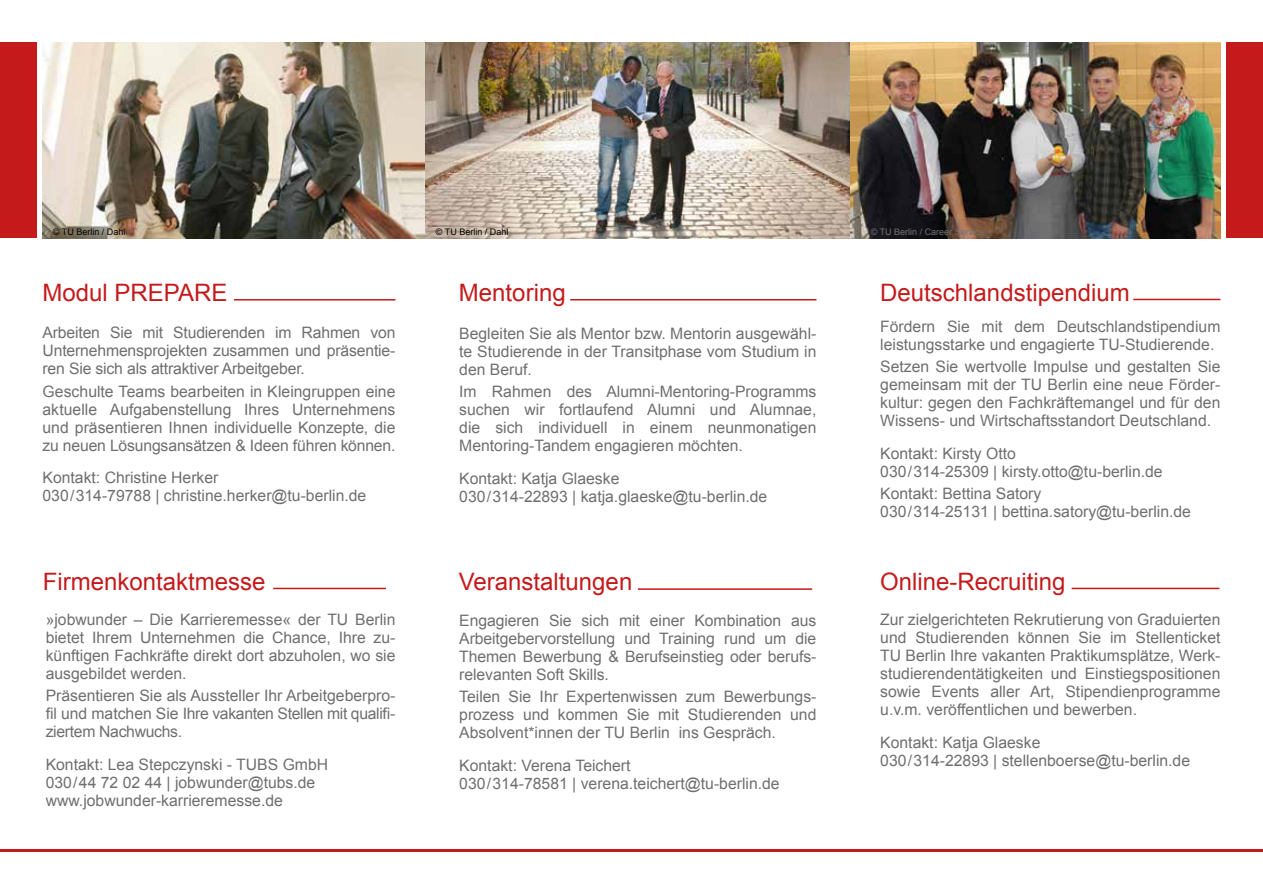
<style>
.page{position:relative;width:1263px;height:893px;background:#fff}
.page>*{position:absolute;margin:0;border:0;box-sizing:border-box;transform-origin:0 0}
.t1{font:24px "Arial";color:#c51a1b}
.t2{font:15.75px/18px "Arial";color:#706f6f;text-align:justify}
.t3{font:9px "Arial";color:#000}
.t4{font:9px "Arial";color:#706f6f}
</style>
<div class="page">
<div style="left:0;top:43px;width:37px;height:195px;background:#c51a1b"></div>
<img style="left:43px;top:43px;width:1177px;height:195px">
<hr style="left:0;top:849px;width:1263px;height:3px;background:#c51a1b">
<hr style="left:1133px;top:299px;width:87px;height:1px;background:#c51a1b">
<hr style="left:570px;top:299px;width:246px;height:1px;background:#c51a1b">
<div style="left:1226px;top:43px;width:37px;height:195px;background:#c51a1b"></div>
<hr style="left:234px;top:299px;width:161px;height:2px;background:#c51a1b">
<hr style="left:638px;top:588px;width:174px;height:2px;background:#c51a1b">
<hr style="left:1071px;top:588px;width:148px;height:1px;background:#c51a1b">
<hr style="left:273px;top:588px;width:113px;height:1px;background:#c51a1b">
<p class="t3" style="left:53px;top:226px;width:74px">© TU Berlin / Dahl</p>
<p class="t3" style="left:436px;top:226px;width:74px">© TU Berlin / Dahl</p>
<p class="t4" style="left:871px;top:226px;width:115px">© TU Berlin / Career Service</p>
<h1 class="t1" style="left:43px;top:277px;width:186px">Modul PREPARE</h1>
<h1 class="t1" style="left:459px;top:277px;width:108px">Mentoring</h1>
<p class="t2" style="left:43px;top:324px;width:354px">Arbeiten Sie mit Studierenden im Rahmen von Unternehmensprojekten zusammen und präsentie&shy;ren Sie sich als attraktiver Arbeitgeber.</p>
<p class="t2" style="left:43px;top:382px;width:354px">Geschulte Teams bearbeiten in Kleingruppen eine aktuelle Aufgabenstellung Ihres Unternehmens und präsentieren Ihnen individuelle Konzepte, die zu neuen Lösungsansätzen &amp; Ideen führen können.</p>
<p class="t2" style="left:43px;top:469px;width:325px">Kontakt: Christine Herker<br>030 / 314-79788 | christine.herker@tu-berlin.de</p>
<p class="t2" style="left:459px;top:325px;width:359px">Begleiten Sie als Mentor bzw. Mentorin ausgewähl&shy;te Studierende in der Transitphase vom Studium in den Beruf.</p>
<p class="t2" style="left:459px;top:383px;width:359px">Im Rahmen des Alumni-Mentoring-Programms suchen wir fortlaufend Alumni und Alumnae, die sich individuell in einem neunmonatigen Mentoring-Tandem engagieren möchten.</p>
<p class="t2" style="left:459px;top:470px;width:310px">Kontakt: Katja Glaeske<br>030 / 314-22893 | katja.glaeske@tu-berlin.de</p>
<h1 class="t1" style="left:43px;top:566px;width:224px">Firmenkontaktmesse</h1>
<p class="t2" style="left:46px;top:611px;width:351px">»jobwunder – Die Karrieremesse« der TU Berlin bietet Ihrem Unternehmen die Chance, Ihre zu&shy;künftigen Fachkräfte direkt dort abzuholen, wo sie ausgebildet werden.</p>
<p class="t2" style="left:46px;top:687px;width:351px">Präsentieren Sie als Aussteller Ihr Arbeitgeberpro&shy;fil und matchen Sie Ihre vakanten Stellen mit qualifi&shy;ziertem Nachwuchs.</p>
<p class="t2" style="left:46px;top:756px;width:284px;text-align:left">Kontakt: Lea Stepczynski - TUBS GmbH<br>030 / 44 72 02 44 | jobwunder@tubs.de www.jobwunder-karrieremesse.de</p>
<h1 class="t1" style="left:459px;top:566px;width:175px">Veranstaltungen</h1>
<p class="t2" style="left:459px;top:611px;width:359px">Engagieren Sie sich mit einer Kombination aus Arbeitgebervorstellung und Training rund um die Themen Bewerbung &amp; Berufseinstieg oder berufs&shy;relevanten Soft Skills.</p>
<p class="t2" style="left:459px;top:687px;width:359px">Teilen Sie Ihr Expertenwissen zum Bewerbungs&shy;prozess und kommen Sie mit Studierenden und Absolvent*innen der TU Berlin ins Gespräch.</p>
<p class="t2" style="left:459px;top:756px;width:322px">Kontakt: Verena Teichert<br>030 / 314-78581 | verena.teichert@tu-berlin.de</p>
<h1 class="t1" style="left:880px;top:277px;width:251px">Deutschlandstipendium</h1>
<p class="t2" style="left:880px;top:317px;width:342px">Fördern Sie mit dem Deutschlandstipendium leistungsstarke und engagierte TU-Studierende.</p>
<p class="t2" style="left:880px;top:357px;width:342px">Setzen Sie wertvolle Impulse und gestalten Sie gemeinsam mit der TU Berlin eine neue Förder&shy;kultur: gegen den Fachkräftemangel und für den Wissens- und Wirtschaftsstandort Deutschland.</p>
<p class="t2" style="left:880px;top:444px;width:284px">Kontakt: Kirsty Otto<br>030 / 314-25309 | kirsty.otto@tu-berlin.de</p>
<p class="t2" style="left:880px;top:485px;width:312px">Kontakt: Bettina Satory<br>030 / 314-25131 | bettina.satory@tu-berlin.de</p>
<h1 class="t1" style="left:880px;top:566px;width:187px">Online-Recruiting</h1>
<p class="t2" style="left:880px;top:610px;width:342px">Zur zielgerichteten Rekrutierung von Graduierten und Studierenden können Sie im Stellenticket TU Berlin Ihre vakanten Praktikumsplätze, Werk&shy;studierendentätigkeiten und Einstiegspositionen sowie Events aller Art, Stipendienprogramme u.v.m. veröffentlichen und bewerben.</p>
<p class="t2" style="left:880px;top:733px;width:311px">Kontakt: Katja Glaeske<br>030 / 314-22893 | stellenboerse@tu-berlin.de</p>
</div>
